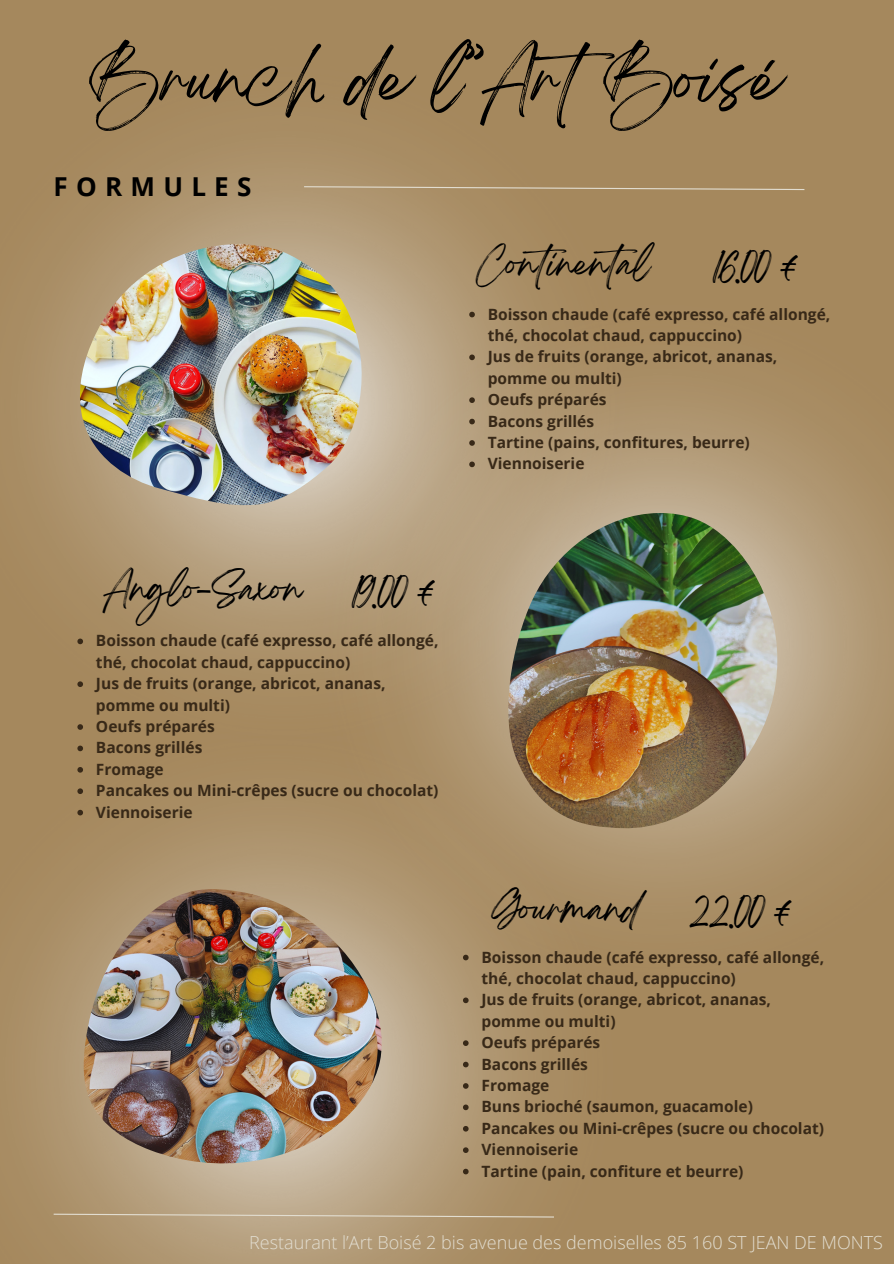
<style>
.page{position:relative;width:894px;height:1264px;background:#fff}
.page>*{position:absolute;margin:0;border:0;box-sizing:border-box;transform-origin:0 0}
.t1{font:58.2px "Breathing";color:#000}
.t2{font:31.05px "Breathing";color:#000}
.t3{font:700 26.1px "Open Sans";letter-spacing:.315em;color:#000}
.t4{font:300 18px "Open Sans";color:#e2ddd0}
.t5{font:700 15.6px/21.5px "Open Sans";color:#382918}
</style>
<div class="page">
<div style="left:0;top:0;width:893px;height:1263px;background:#a5885d"></div>
<img style="left:17px;top:772px;width:514px;height:491px">
<img style="left:29px;top:149px;width:483px;height:603px">
<img style="left:304px;top:286px;width:589px;height:715px">
<img style="left:80px;top:244px;width:281px;height:264px">
<img style="left:508px;top:513px;width:269px;height:322px">
<img style="left:84px;top:883px;width:298px;height:292px">
<svg style="left:303px;top:186px;width:502px;height:5px"></svg>
<svg style="left:469px;top:312px;width:5px;height:5px"></svg>
<svg style="left:469px;top:354px;width:5px;height:6px"></svg>
<svg style="left:469px;top:397px;width:5px;height:6px"></svg>
<svg style="left:469px;top:419px;width:5px;height:5px"></svg>
<svg style="left:469px;top:440px;width:5px;height:6px"></svg>
<svg style="left:469px;top:461px;width:5px;height:6px"></svg>
<svg style="left:77px;top:638px;width:6px;height:6px"></svg>
<svg style="left:77px;top:681px;width:6px;height:6px"></svg>
<svg style="left:77px;top:724px;width:6px;height:5px"></svg>
<svg style="left:77px;top:745px;width:6px;height:6px"></svg>
<svg style="left:77px;top:767px;width:6px;height:5px"></svg>
<svg style="left:77px;top:788px;width:6px;height:6px"></svg>
<svg style="left:77px;top:809px;width:6px;height:6px"></svg>
<svg style="left:463px;top:954px;width:5px;height:6px"></svg>
<svg style="left:463px;top:997px;width:5px;height:6px"></svg>
<svg style="left:463px;top:1040px;width:5px;height:5px"></svg>
<svg style="left:463px;top:1061px;width:5px;height:6px"></svg>
<svg style="left:463px;top:1083px;width:5px;height:5px"></svg>
<svg style="left:463px;top:1104px;width:5px;height:6px"></svg>
<svg style="left:463px;top:1125px;width:5px;height:6px"></svg>
<svg style="left:463px;top:1147px;width:5px;height:5px"></svg>
<svg style="left:463px;top:1168px;width:5px;height:6px"></svg>
<svg style="left:52px;top:1212px;width:502px;height:6px"></svg>
<p class="t1" style="left:89px;top:62px;width:694px">Brunch de l’’ArtBoisé</p>
<p class="t3" style="left:54px;top:168px;width:199px">FORMULES</p>
<p class="t2" style="left:476px;top:254px;width:177px">Continental</p>
<p class="t2" style="left:712px;top:254px;width:86px">16.00 €</p>
<p class="t5" style="left:487px;top:303px;width:344px">Boisson chaude (café expresso, café allongé, thé, chocolat chaud, cappuccino)</p>
<p class="t5" style="left:487px;top:345px;width:291px">Jus de fruits (orange, abricot, ananas, pomme ou multi)</p>
<p class="t5" style="left:487px;top:388px;width:120px">Oeufs préparés</p>
<p class="t5" style="left:487px;top:410px;width:108px">Bacons grillés</p>
<p class="t5" style="left:487px;top:431px;width:263px">Tartine (pains, confitures, beurre)</p>
<p class="t5" style="left:487px;top:452px;width:98px">Viennoiserie</p>
<p class="t2" style="left:103px;top:579px;width:200px">Anglo-Saxon</p>
<p class="t2" style="left:351px;top:579px;width:84px">19.00 €</p>
<p class="t5" style="left:96px;top:629px;width:344px">Boisson chaude (café expresso, café allongé, thé, chocolat chaud, cappuccino)</p>
<p class="t5" style="left:96px;top:672px;width:291px">Jus de fruits (orange, abricot, ananas, pomme ou multi)</p>
<p class="t5" style="left:96px;top:715px;width:120px">Oeufs préparés</p>
<p class="t5" style="left:96px;top:736px;width:108px">Bacons grillés</p>
<p class="t5" style="left:96px;top:758px;width:69px">Fromage</p>
<p class="t5" style="left:96px;top:779px;width:344px">Pancakes ou Mini-crêpes (sucre ou chocolat)</p>
<p class="t5" style="left:96px;top:801px;width:98px">Viennoiserie</p>
<p class="t2" style="left:491px;top:899px;width:149px">Gourmand</p>
<p class="t2" style="left:689px;top:899px;width:103px">22.00 €</p>
<p class="t5" style="left:481px;top:945px;width:344px">Boisson chaude (café expresso, café allongé, thé, chocolat chaud, cappuccino)</p>
<p class="t5" style="left:481px;top:988px;width:291px">Jus de fruits (orange, abricot, ananas, pomme ou multi)</p>
<p class="t5" style="left:481px;top:1031px;width:120px">Oeufs préparés</p>
<p class="t5" style="left:481px;top:1052px;width:108px">Bacons grillés</p>
<p class="t5" style="left:481px;top:1074px;width:69px">Fromage</p>
<p class="t5" style="left:481px;top:1095px;width:273px">Buns brioché (saumon, guacamole)</p>
<p class="t5" style="left:481px;top:1117px;width:344px">Pancakes ou Mini-crêpes (sucre ou chocolat)</p>
<p class="t5" style="left:481px;top:1138px;width:98px">Viennoiserie</p>
<p class="t5" style="left:481px;top:1159px;width:263px">Tartine (pain, confiture et beurre)</p>
<p class="t4" style="left:249px;top:1229px;width:635px">Restaurant l’Art Boisé 2 bis avenue des demoiselles 85 160 ST JEAN DE MONTS</p>
</div>
